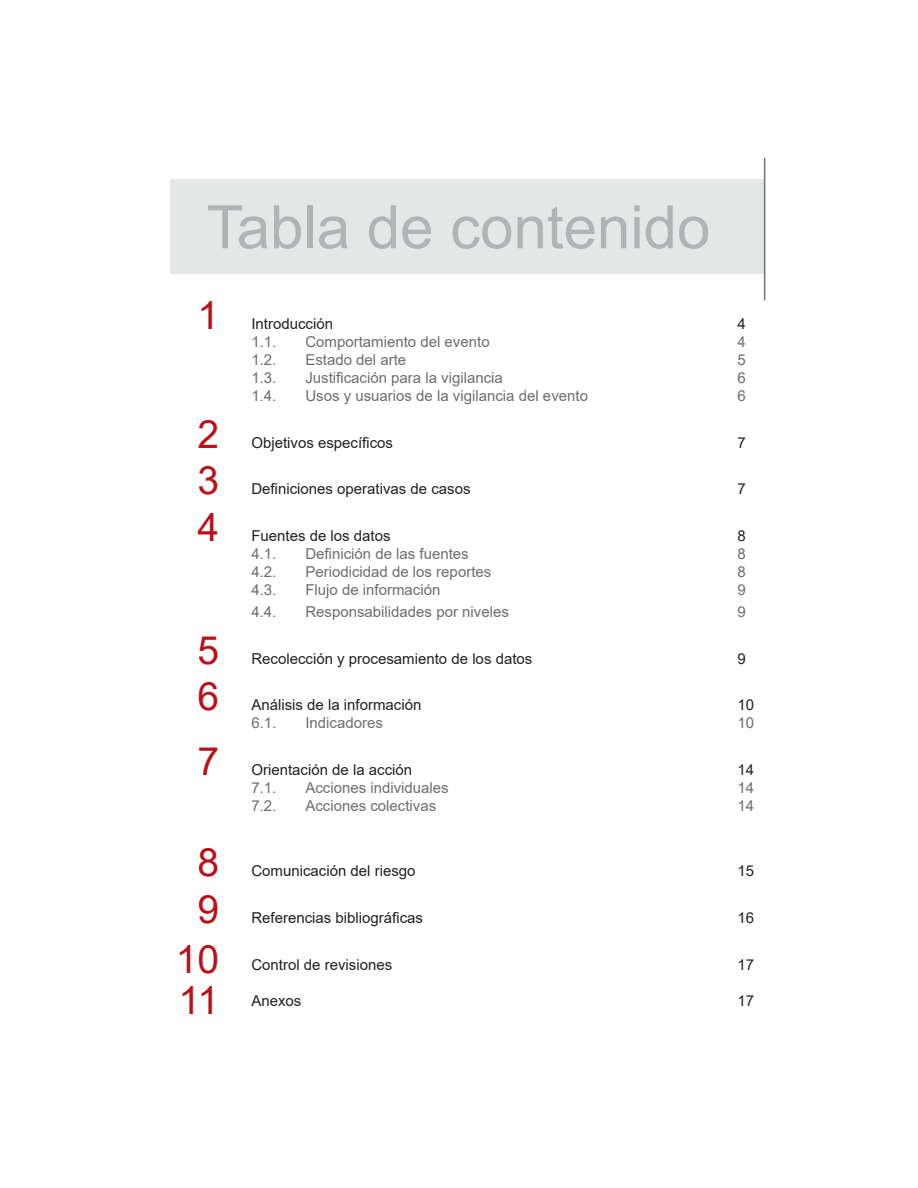
<style>
.page{position:relative;width:918px;height:1188px;background:#fff}
.page>*{position:absolute;margin:0;border:0;box-sizing:border-box;transform-origin:0 0}
.t1{font:60px "Arial";color:#b2b3b7}
.t2{font:39px "Arial";color:#bb1018}
.t3{font:15px "Arial";color:#6c6d70}
.t4{font:15px "Arial";color:#231f20}
</style>
<div class="page">
<hr style="left:764px;top:158px;width:1px;height:142px;background:#717275">
<h1 class="t1" style="left:207px;top:186px;width:505px">Tabla de contenido</h1>
<h2 class="t2" style="left:197px;top:288px;width:23px">1</h2>
<h2 class="t2" style="left:197px;top:407px;width:23px">2</h2>
<h2 class="t2" style="left:197px;top:454px;width:23px">3</h2>
<h2 class="t2" style="left:197px;top:501px;width:23px">4</h2>
<h2 class="t2" style="left:197px;top:623px;width:23px">5</h2>
<h2 class="t2" style="left:197px;top:670px;width:23px">6</h2>
<h2 class="t2" style="left:197px;top:735px;width:23px">7</h2>
<h2 class="t2" style="left:197px;top:835px;width:23px">8</h2>
<h2 class="t2" style="left:197px;top:882px;width:23px">9</h2>
<h2 class="t2" style="left:176px;top:932px;width:45px">10</h2>
<p class="t4" style="left:251px;top:313px;width:83px">Introducción</p>
<p class="t4" style="left:737px;top:313px;width:10px">4</p>
<p class="t3" style="left:251px;top:331px;width:27px">1.1.</p>
<p class="t3" style="left:305px;top:331px;width:186px">Comportamiento del evento</p>
<p class="t3" style="left:737px;top:331px;width:10px">4</p>
<p class="t3" style="left:251px;top:349px;width:27px">1.2.</p>
<p class="t3" style="left:305px;top:349px;width:102px">Estado del arte</p>
<p class="t3" style="left:737px;top:349px;width:10px">5</p>
<p class="t3" style="left:251px;top:367px;width:27px">1.3.</p>
<p class="t3" style="left:305px;top:367px;width:199px">Justificación para la vigilancia</p>
<p class="t3" style="left:737px;top:367px;width:10px">6</p>
<p class="t3" style="left:251px;top:385px;width:27px">1.4.</p>
<p class="t3" style="left:305px;top:385px;width:284px">Usos y usuarios de la vigilancia del evento</p>
<p class="t3" style="left:737px;top:385px;width:10px">6</p>
<p class="t4" style="left:251px;top:432px;width:143px">Objetivos específicos</p>
<p class="t4" style="left:737px;top:432px;width:10px">7</p>
<p class="t4" style="left:251px;top:479px;width:221px">Definiciones operativas de casos</p>
<p class="t4" style="left:737px;top:479px;width:10px">7</p>
<p class="t4" style="left:251px;top:526px;width:141px">Fuentes de los datos</p>
<p class="t4" style="left:737px;top:526px;width:10px">8</p>
<p class="t3" style="left:251px;top:544px;width:27px">4.1.</p>
<p class="t3" style="left:305px;top:544px;width:165px">Definición de las fuentes</p>
<p class="t3" style="left:737px;top:544px;width:10px">8</p>
<p class="t3" style="left:251px;top:562px;width:27px">4.2.</p>
<p class="t3" style="left:305px;top:562px;width:187px">Periodicidad de los reportes</p>
<p class="t3" style="left:737px;top:562px;width:10px">8</p>
<p class="t3" style="left:251px;top:580px;width:27px">4.3.</p>
<p class="t3" style="left:305px;top:580px;width:137px">Flujo de información</p>
<p class="t3" style="left:737px;top:580px;width:10px">9</p>
<p class="t3" style="left:251px;top:601px;width:27px">4.4.</p>
<p class="t3" style="left:305px;top:601px;width:205px">Responsabilidades por niveles</p>
<p class="t3" style="left:737px;top:601px;width:10px">9</p>
<p class="t4" style="left:251px;top:648px;width:282px">Recolección y procesamiento de los datos</p>
<p class="t4" style="left:737px;top:648px;width:10px">9</p>
<p class="t4" style="left:251px;top:695px;width:172px">Análisis de la información</p>
<p class="t4" style="left:737px;top:695px;width:18px">10</p>
<p class="t3" style="left:251px;top:713px;width:27px">6.1.</p>
<p class="t3" style="left:305px;top:713px;width:79px">Indicadores</p>
<p class="t3" style="left:737px;top:713px;width:18px">10</p>
<p class="t4" style="left:251px;top:760px;width:162px">Orientación de la acción</p>
<p class="t4" style="left:737px;top:760px;width:18px">14</p>
<p class="t3" style="left:251px;top:778px;width:27px">7.1.</p>
<p class="t3" style="left:305px;top:778px;width:145px">Acciones individuales</p>
<p class="t3" style="left:737px;top:778px;width:18px">14</p>
<p class="t3" style="left:251px;top:796px;width:27px">7.2.</p>
<p class="t3" style="left:305px;top:796px;width:132px">Acciones colectivas</p>
<p class="t3" style="left:737px;top:796px;width:18px">14</p>
<p class="t4" style="left:251px;top:860px;width:166px">Comunicación del riesgo</p>
<p class="t4" style="left:737px;top:860px;width:18px">15</p>
<p class="t4" style="left:251px;top:907px;width:173px">Referencias bibliográficas</p>
<p class="t4" style="left:737px;top:907px;width:18px">16</p>
<p class="t4" style="left:251px;top:954px;width:142px">Control de revisiones</p>
<p class="t4" style="left:737px;top:954px;width:18px">17</p>
<h2 class="t2" style="left:179px;top:974px;width:42px">11</h2>
<p class="t4" style="left:251px;top:990px;width:52px">Anexos</p>
<p class="t4" style="left:737px;top:990px;width:18px">17</p>
</div>
